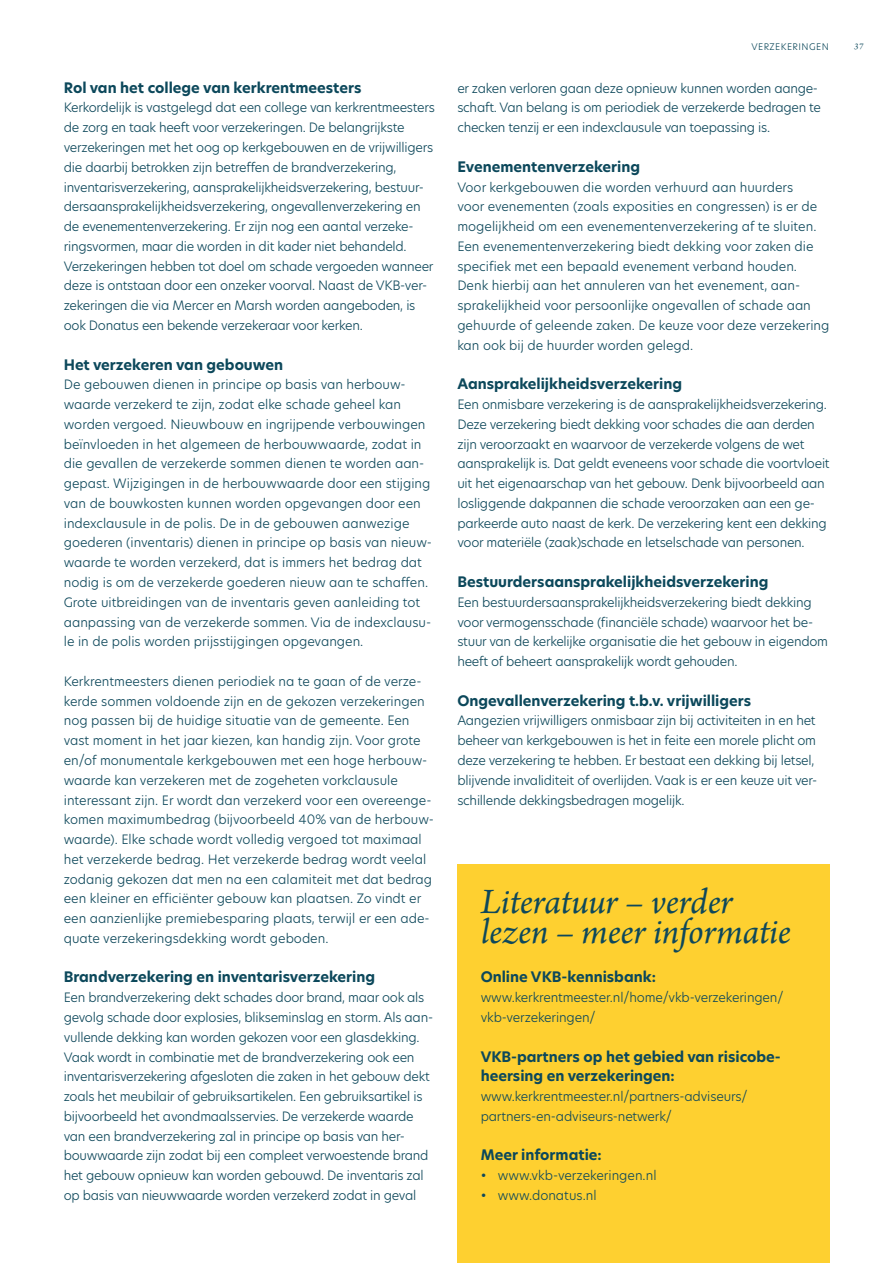
<style>
.page{position:relative;width:893px;height:1263px;background:#fff}
.page>*{position:absolute;margin:0;border:0;box-sizing:border-box;transform-origin:0 0}
.Arno_pro_italic__25{font:italic 37.5px/30px "Arno Pro";letter-spacing:-.005em;color:#0e485b}
.Subkopje_blauw{font:700 14.25px/19.8px "New Hero";color:#0c485b}
.Brood{font:300 12.75px/19.8px "New Hero";letter-spacing:-.02em;color:#0e485b}
.Brood-2{font:300 12.75px/19.8px "New Hero";color:#0e485b}
.t1{font:300 9px "New Hero";letter-spacing:.05em;color:#0c485b}
.t2{font:italic 9px "Arno Pro";color:#0c485b}
</style>
<div class="page">
<div style="left:458px;top:864px;width:372px;height:399px;background:#fed030"></div>
<p class="Subkopje_blauw" style="left:64px;top:78px;width:299px">Rol van het college van kerkrentmeesters</p>
<p class="Brood" style="left:64px;top:98px;width:373px">Kerkordelijk is vastgelegd dat een college van kerkrentmeesters de zorg en taak heeft voor verzekeringen. De belangrijkste verzekeringen met het oog op kerkgebouwen en de vrijwilligers die daarbij betrokken zijn betreffen de brandverzekering, inventarisverzekering, aansprakelijkheidsverzekering, bestuur&shy;dersaansprakelijkheidsverzekering, ongevallenverzekering en de evenementenverzekering. Er zijn nog een aantal verzeke&shy;ringsvormen, maar die worden in dit kader niet behandeld.<br>Verzekeringen hebben tot doel om schade vergoeden wanneer deze is ontstaan door een onzeker voorval. Naast de VKB-ver&shy;zekeringen die via Mercer en Marsh worden aangeboden, is ook Donatus een bekende verzekeraar voor kerken.</p>
<p class="Subkopje_blauw" style="left:64px;top:354px;width:221px">Het verzekeren van gebouwen</p>
<p class="Brood-2" style="left:64px;top:374px;width:370px">De gebouwen dienen in principe op basis van herbouw&shy;waarde verzekerd te zijn, zodat elke schade geheel kan worden vergoed. Nieuwbouw en ingrijpende verbouwingen beïnvloeden in het algemeen de herbouwwaarde, zodat in die gevallen de verzekerde sommen dienen te worden aan&shy;gepast. Wijzigingen in de herbouwwaarde door een stijging van de bouwkosten kunnen worden opgevangen door een indexclausule in de polis. De in de gebouwen aanwezige goederen (inventaris) dienen in principe op basis van nieuw&shy;waarde te worden verzekerd, dat is immers het bedrag dat nodig is om de verzekerde goederen nieuw aan te schaffen.<br>Grote uitbreidingen van de inventaris geven aanleiding tot aanpassing van de verzekerde sommen. Via de indexclausu&shy;le in de polis worden prijsstijgingen opgevangen.</p>
<p class="Brood-2" style="left:64px;top:671px;width:372px">Kerkrentmeesters dienen periodiek na te gaan of de verze&shy;kerde sommen voldoende zijn en de gekozen verzekeringen nog passen bij de huidige situatie van de gemeente. Een vast moment in het jaar kiezen, kan handig zijn. Voor grote en/of monumentale kerkgebouwen met een hoge herbouw&shy;waarde kan verzekeren met de zogeheten vorkclausule interessant zijn. Er wordt dan verzekerd voor een overeenge&shy;komen maximumbedrag (bijvoorbeeld 40% van de herbouw&shy;waarde). Elke schade wordt volledig vergoed tot maximaal het verzekerde bedrag. Het verzekerde bedrag wordt veelal zodanig gekozen dat men na een calamiteit met dat bedrag een kleiner en efficiënter gebouw kan plaatsen. Zo vindt er een aanzienlijke premiebesparing plaats, terwijl er een ade&shy;quate verzekeringsdekking wordt geboden.</p>
<p class="Subkopje_blauw" style="left:64px;top:967px;width:313px">Brandverzekering en inventarisverzekering</p>
<p class="Brood" style="left:64px;top:987px;width:371px">Een brandverzekering dekt schades door brand, maar ook als gevolg schade door explosies, blikseminslag en storm. Als aan&shy;vullende dekking kan worden gekozen voor een glasdekking.<br>Vaak wordt in combinatie met de brandverzekering ook een inventarisverzekering afgesloten die zaken in het gebouw dekt zoals het meubilair of gebruiksartikelen. Een gebruiksartikel is bijvoorbeeld het avondmaalsservies. De verzekerde waarde van een brandverzekering zal in principe op basis van her&shy;bouwwaarde zijn zodat bij een compleet verwoestende brand het gebouw opnieuw kan worden gebouwd. De inventaris zal op basis van nieuwwaarde worden verzekerd zodat in geval</p>
<p class="t1" style="left:751px;top:40px;width:79px">VERZEKERINGEN</p>
<p class="t2" style="left:854px;top:41px;width:11px">37</p>
<p class="Brood" style="left:457px;top:78px;width:365px">er zaken verloren gaan deze opnieuw kunnen worden aange&shy;schaft. Van belang is om periodiek de verzekerde bedragen te checken tenzij er een indexclausule van toepassing is.</p>
<p class="Subkopje_blauw" style="left:457px;top:157px;width:184px">Evenementenverzekering</p>
<p class="Brood-2" style="left:457px;top:177px;width:374px">Voor kerkgebouwen die worden verhuurd aan huurders<br>voor evenementen (zoals exposities en congressen) is er de mogelijkheid om een evenementenverzekering af te sluiten.<br>Een evenementenverzekering biedt dekking voor zaken die specifiek met een bepaald evenement verband houden.<br>Denk hierbij aan het annuleren van het evenement, aan&shy;sprakelijkheid voor persoonlijke ongevallen of schade aan gehuurde of geleende zaken. De keuze voor deze verzekering kan ook bij de huurder worden gelegd.</p>
<p class="Subkopje_blauw" style="left:457px;top:374px;width:226px">Aansprakelijkheidsverzekering</p>
<p class="Brood" style="left:457px;top:394px;width:374px">Een onmisbare verzekering is de aansprakelijkheidsverzekering.<br>Deze verzekering biedt dekking voor schades die aan derden zijn veroorzaakt en waarvoor de verzekerde volgens de wet aansprakelijk is. Dat geldt eveneens voor schade die voortvloeit uit het eigenaarschap van het gebouw. Denk bijvoorbeeld aan losliggende dakpannen die schade veroorzaken aan een ge&shy;parkeerde auto naast de kerk. De verzekering kent een dekking voor materiële (zaak)schade en letselschade van personen.</p>
<p class="Subkopje_blauw" style="left:457px;top:572px;width:313px">Bestuurdersaansprakelijkheidsverzekering</p>
<p class="Brood" style="left:457px;top:592px;width:372px">Een bestuurdersaansprakelijkheidsverzekering biedt dekking voor vermogensschade (financiële schade) waarvoor het be&shy;stuur van de kerkelijke organisatie die het gebouw in eigendom heeft of beheert aansprakelijk wordt gehouden.</p>
<p class="Subkopje_blauw" style="left:457px;top:690px;width:295px">Ongevallenverzekering t.b.v. vrijwilligers</p>
<p class="Brood" style="left:457px;top:710px;width:361px">Aangezien vrijwilligers onmisbaar zijn bij activiteiten in en het beheer van kerkgebouwen is het in feite een morele plicht om deze verzekering te hebben. Er bestaat een dekking bij letsel, blijvende invaliditeit of overlijden. Vaak is er een keuze uit ver&shy;schillende dekkingsbedragen mogelijk.</p>
<p class="Arno_pro_italic__25" style="left:481px;top:888px;width:312px">Literatuur – verder lezen – meer informatie</p>
<p class="Subkopje_blauw" style="left:481px;top:967px;width:177px">Online VKB-kennisbank:</p>
<p class="Brood" style="left:481px;top:987px;width:304px">www.kerkrentmeester.nl/home/vkb-verzekeringen/ vkb-verzekeringen/</p>
<p class="Subkopje_blauw" style="left:481px;top:1046px;width:302px">VKB-partners op het gebied van risicobe&shy;heersing en verzekeringen:</p>
<p class="Brood" style="left:481px;top:1086px;width:268px">www.kerkrentmeester.nl/partners-adviseurs/</p>
<p class="Brood" style="left:481px;top:1106px;width:193px">partners-en-adviseurs-netwerk/</p>
<p class="Subkopje_blauw" style="left:481px;top:1145px;width:123px">Meer informatie:</p>
<p class="Brood-2" style="left:481px;top:1165px;width:177px">• www.vkb-verzekeringen.nl</p>
<p class="Brood-2" style="left:481px;top:1185px;width:117px">• www.donatus.nl</p>
</div>
